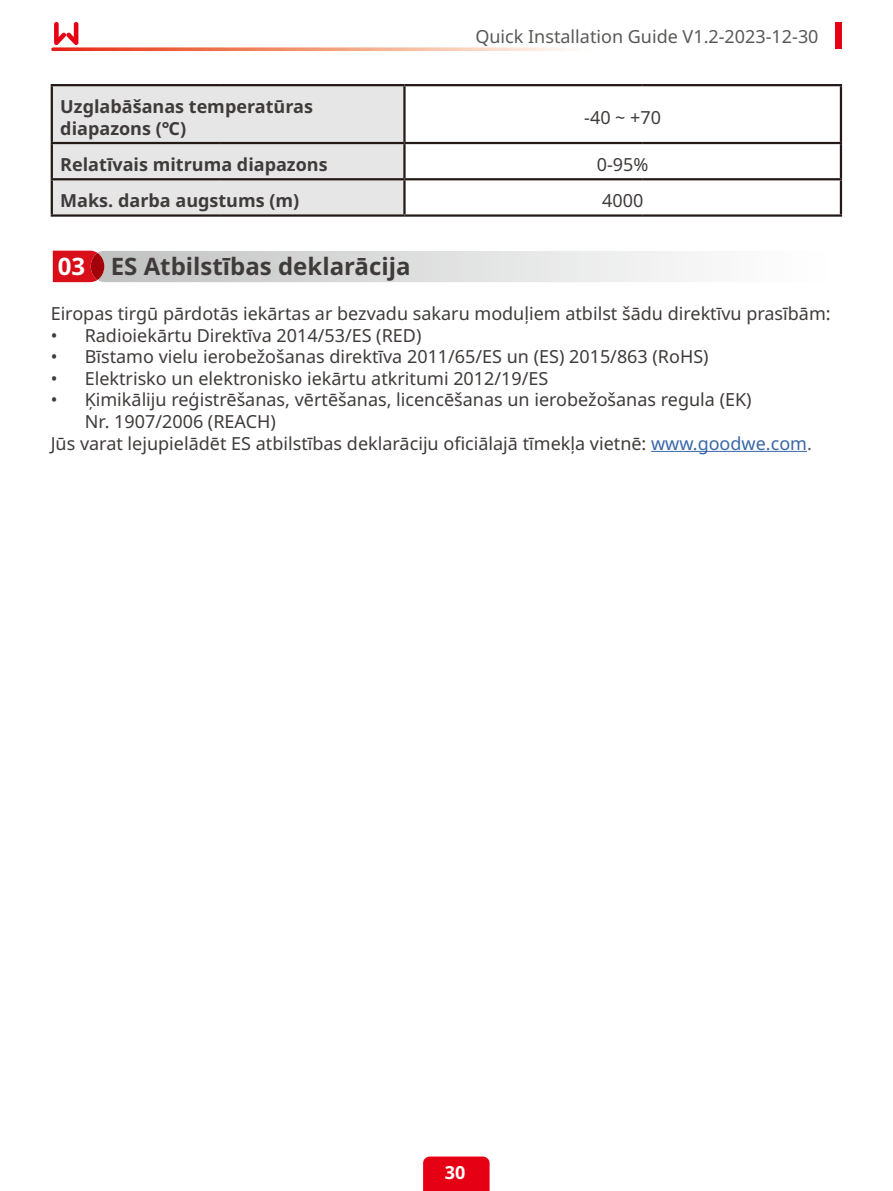
<style>
.page{position:relative;width:893px;height:1191px;background:#fff}
.page>*{position:absolute;margin:0;border:0;box-sizing:border-box;transform-origin:0 0}
.t1{font:700 24px "Noto Sans";color:#3f3b3a}
.t2{font:700 24px "Noto Sans";color:#fff}
.t3{font:18px "Noto Sans";color:#3f3b3a}
.t4{font:700 18px/21.6px "Noto Sans";color:#3f3b3a}
.t5{font:18px "Noto Sans";color:#595857}
.t6{font:700 18px "Noto Sans";color:#fff}
.s1{color:#3967a8}
.s2{color:#575555}
</style>
<div class="page">
<div style="left:423px;top:1156px;width:67px;height:35px;background:#e60013"></div>
<div style="left:836px;top:22px;width:6px;height:27px;background:#e60013"></div>
<svg style="left:53px;top:47px;width:517px;height:4px;background:#f3a088"></svg>
<svg style="left:54px;top:22px;width:24px;height:23px"></svg>
<svg style="left:53px;top:251px;width:632px;height:31px;background:#dacbcc"></svg>
<hr style="left:651px;top:451px;width:156px;height:1px;background:#3967a8">
<div style="left:53px;top:86px;width:350px;height:128px;background:#e6e6e7"></div>
<hr style="left:51px;top:84px;width:169px;height:2px;background:#231916">
<hr style="left:51px;top:86px;width:2px;height:56px;background:#231916">
<hr style="left:220px;top:84px;width:184px;height:2px;background:#231916">
<hr style="left:404px;top:84px;width:239px;height:2px;background:#231916">
<hr style="left:403px;top:86px;width:3px;height:56px;background:#231916">
<hr style="left:643px;top:84px;width:199px;height:2px;background:#231916">
<hr style="left:840px;top:86px;width:2px;height:56px;background:#231916">
<hr style="left:51px;top:142px;width:169px;height:2px;background:#231916">
<hr style="left:51px;top:144px;width:2px;height:34px;background:#231916">
<hr style="left:220px;top:142px;width:184px;height:2px;background:#231916">
<hr style="left:404px;top:142px;width:239px;height:2px;background:#231916">
<hr style="left:403px;top:144px;width:3px;height:34px;background:#231916">
<hr style="left:643px;top:142px;width:199px;height:2px;background:#231916">
<hr style="left:840px;top:144px;width:2px;height:34px;background:#231916">
<hr style="left:51px;top:178px;width:169px;height:2px;background:#231916">
<hr style="left:51px;top:180px;width:2px;height:34px;background:#231916">
<hr style="left:220px;top:178px;width:184px;height:2px;background:#231916">
<hr style="left:404px;top:178px;width:239px;height:2px;background:#231916">
<hr style="left:403px;top:180px;width:3px;height:34px;background:#231916">
<hr style="left:643px;top:178px;width:199px;height:2px;background:#231916">
<hr style="left:840px;top:180px;width:2px;height:34px;background:#231916">
<hr style="left:51px;top:214px;width:169px;height:3px;background:#231916">
<hr style="left:220px;top:214px;width:184px;height:3px;background:#231916">
<hr style="left:404px;top:214px;width:239px;height:3px;background:#231916">
<hr style="left:643px;top:214px;width:199px;height:3px;background:#231916">
<p class="t5" style="left:475px;top:24px;width:345px">Quick Installation Guide V1.2-2023-12-30</p>
<p class="t4" style="left:60px;top:96px;width:254px">Uzglabāšanas temperatūras diapazons (℃)</p>
<p class="t3" style="left:584px;top:104px;width:78px">-40 ~ +70</p>
<p class="t4" style="left:60px;top:154px;width:269px">Relatīvais mitruma diapazons</p>
<p class="t3" style="left:597px;top:152px;width:53px">0-95%</p>
<p class="t4" style="left:60px;top:190px;width:241px">Maks. darba augstums (m)</p>
<p class="t3" style="left:602px;top:188px;width:43px">4000</p>
<h1 class="t1" style="left:111px;top:249px;width:301px">ES Atbilstības deklarācija</h1>
<h1 class="t2" style="left:58px;top:250px;width:29px">03</h1>
<p class="t3" style="left:51px;top:301px;width:781px">Eiropas tirgū pārdotās iekārtas ar bezvadu sakaru moduļiem atbilst šādu direktīvu prasībām:</p>
<p class="t3" style="left:51px;top:322px;width:372px">• Radioiekārtu Direktīva 2014/53/ES (RED)</p>
<p class="t3" style="left:51px;top:344px;width:659px">• Bīstamo vielu ierobežošanas direktīva 2011/65/ES un (ES) 2015/863 (RoHS)</p>
<p class="t3" style="left:51px;top:365px;width:499px">• Elektrisko un elektronisko iekārtu atkritumi 2012/19/ES</p>
<p class="t3" style="left:51px;top:387px;width:702px">• Ķimikāliju reģistrēšanas, vērtēšanas, licencēšanas un ierobežošanas regula (EK)</p>
<p class="t3" style="left:85px;top:409px;width:193px">Nr. 1907/2006 (REACH)</p>
<p class="t3" style="left:51px;top:430px;width:763px">Jūs varat lejupielādēt ES atbilstības deklarāciju oficiālajā tīmekļa vietnē: <span class="s1">www.goodwe.com</span><span class="s2">.</span></p>
<p class="t6" style="left:445px;top:1159px;width:22px">30</p>
</div>
